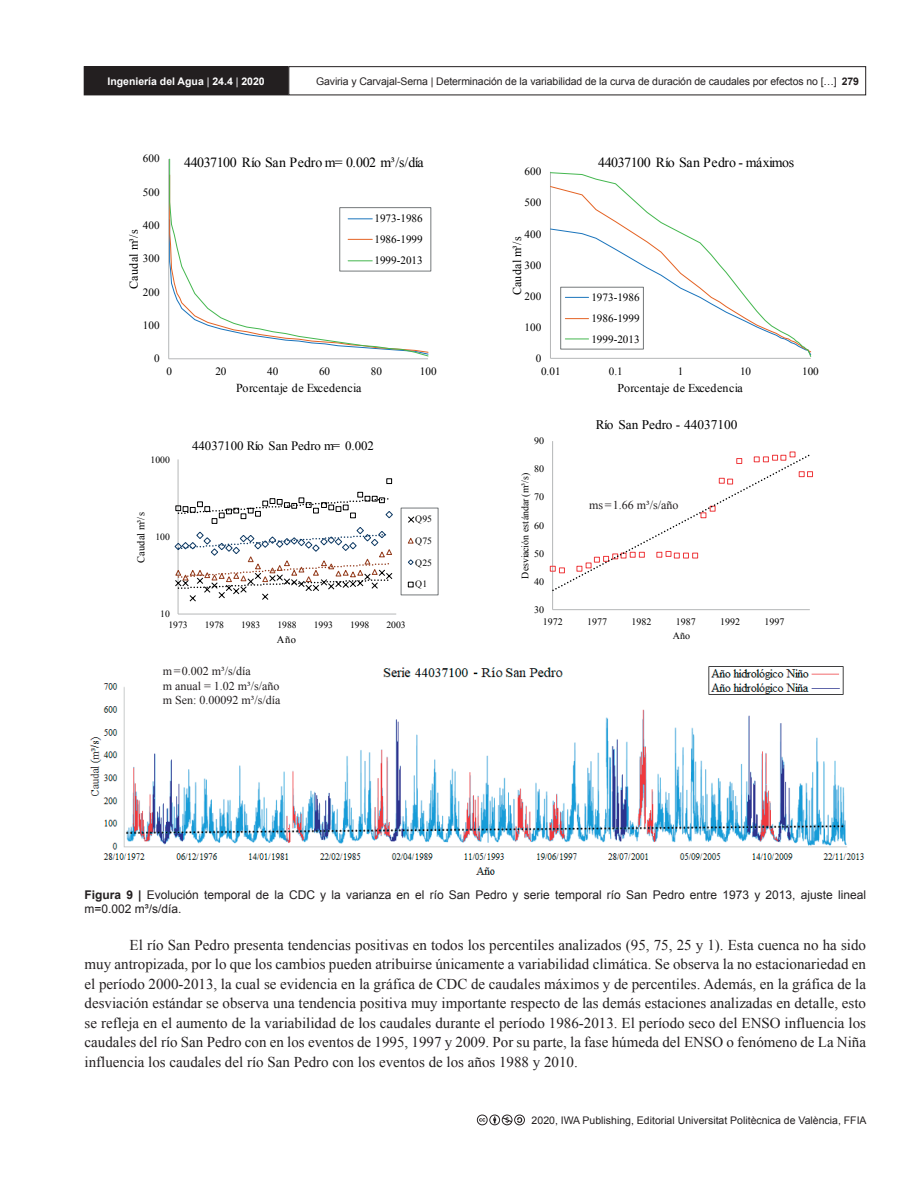
<style>
.page{position:relative;width:918px;height:1188px;background:#fff}
.page>*{position:absolute;margin:0;border:0;box-sizing:border-box;transform-origin:0 0}
.AI_TEXTO{font:15px/19.5px "Times New Roman";color:#231f20;text-align:justify}
.t1{font:13.95px "Times New Roman";letter-spacing:-.035em;color:#000001}
.t2{font:13.8px "Times New Roman";letter-spacing:-.035em;color:#000001}
.t3{font:13.2px "Times New Roman";color:#000001}
.t4{font:12.75px "Times New Roman";color:#000001}
.t5{font:12.15px "Times New Roman";letter-spacing:.015em;color:#000001}
.AI_PIE_DE_FIGURA{font:12px/14.4px "Arial";color:#231f20}
.AI_PIE_DE_TABLA{font:12px "Times New Roman";color:#231f20}
.t6{font:12px "Times New Roman";letter-spacing:.02em;color:#000001}
.t7{font:11.25px/21px "Times New Roman";color:#000001;text-align:justify}
.t8{font:11.1px/20.9px "Times New Roman";color:#000001;text-align:justify}
.t9{font:10.5px "Arial";letter-spacing:-.01em;color:#231f20}
.t10{font:700 10.5px "Arial";color:#fff}
.t11{font:10.5px "Times New Roman";letter-spacing:.02em;color:#000001}
.t12{font:10.35px "Times New Roman";color:#000001}
.t13{font:10.05px "Times New Roman";letter-spacing:-.025em;color:#000001}
.t14{font:9.9px "Times New Roman";color:#000001}
.t15{font:9.6px "Times New Roman";color:#000001}
.s1{font-weight:400}
.s2{font-weight:700}
</style>
<div class="page">
<svg style="left:477px;top:1115px;width:48px;height:10px"></svg>
<div style="left:288px;top:66px;width:578px;height:29px;border:1px solid #231f20"></div>
<div style="left:84px;top:67px;width:204px;height:28px;background:#231f20"></div>
<div style="left:84px;top:66px;width:204px;height:29px;border:1px solid #231f20"></div>
<svg style="left:168px;top:158px;width:264px;height:202px"></svg>
<svg style="left:550px;top:171px;width:262px;height:188px"></svg>
<svg style="left:174px;top:459px;width:265px;height:156px"></svg>
<svg style="left:549px;top:441px;width:264px;height:170px"></svg>
<img style="left:89px;top:667px;width:775px;height:208px">
<img style="left:708px;top:666px;width:136px;height:31px">
<p class="t10" style="left:107px;top:74px;width:159px">Ingeniería del Agua <span class="s1">|</span> 24.4 <span class="s1">|</span> 2020</p>
<p class="t9" style="left:316px;top:74px;width:544px">Gaviria y Carvajal-Serna | Determinación de la variabilidad de la curva de duración de caudales por efectos no […] <span class="s2">279</span></p>
<p class="t7" style="left:143px;top:148px;width:18px">600</p>
<p class="t7" style="left:143px;top:181px;width:18px">500</p>
<p class="t7" style="left:143px;top:215px;width:18px">400</p>
<p class="t5" style="left:126px;top:289px;width:60px;rotate:-90deg">Caudal m³/s</p>
<p class="t7" style="left:143px;top:248px;width:18px">300</p>
<p class="t7" style="left:143px;top:281px;width:18px">200</p>
<p class="t7" style="left:143px;top:314px;width:18px">100</p>
<p class="t7" style="left:154px;top:348px;width:7px">0</p>
<p class="t1" style="left:184px;top:153px;width:241px">44037100 Río San Pedro m= 0.002 m³/s/día</p>
<p class="t7" style="left:374px;top:208px;width:50px">1973-1986<br>1986-1999<br>1999-2013</p>
<p class="t7" style="left:166px;top:361px;width:7px">0</p>
<p class="t7" style="left:215px;top:361px;width:13px">20</p>
<p class="t7" style="left:267px;top:361px;width:13px">40</p>
<p class="t7" style="left:319px;top:361px;width:13px">60</p>
<p class="t7" style="left:371px;top:361px;width:13px">80</p>
<p class="t7" style="left:420px;top:361px;width:18px">100</p>
<p class="t5" style="left:236px;top:380px;width:127px">Porcentaje de Excedencia</p>
<p class="t15" style="left:151px;top:453px;width:21px">1000</p>
<p class="t4" style="left:192px;top:438px;width:183px">44037100 Río San Pedro m= 0.002</p>
<p class="t11" style="left:134px;top:563px;width:52px;rotate:-90deg">Caudal m³/s</p>
<p class="t15" style="left:155px;top:530px;width:16px">100</p>
<p class="t15" style="left:160px;top:607px;width:11px">10</p>
<p class="t15" style="left:168px;top:618px;width:21px">1973</p>
<p class="t15" style="left:205px;top:618px;width:21px">1978</p>
<p class="t15" style="left:241px;top:618px;width:21px">1983</p>
<p class="t15" style="left:277px;top:618px;width:21px">1988</p>
<p class="t15" style="left:314px;top:618px;width:21px">1993</p>
<p class="t15" style="left:350px;top:618px;width:21px">1998</p>
<p class="t15" style="left:386px;top:618px;width:21px">2003</p>
<p class="t12" style="left:277px;top:632px;width:20px">Año</p>
<p class="AI_PIE_DE_TABLA" style="left:163px;top:663px;width:90px">m=0.002 m³/s/día</p>
<p class="AI_PIE_DE_TABLA" style="left:163px;top:678px;width:118px">m anual = 1.02 m³/s/año</p>
<p class="AI_PIE_DE_TABLA" style="left:163px;top:692px;width:119px">m Sen: 0.00092 m³/s/día</p>
<p class="t15" style="left:415px;top:513px;width:18px">Q95</p>
<p class="t15" style="left:415px;top:534px;width:18px">Q75</p>
<p class="t15" style="left:415px;top:556px;width:18px">Q25</p>
<p class="t15" style="left:415px;top:578px;width:14px">Q1</p>
<p class="t8" style="left:525px;top:161px;width:18px">600</p>
<p class="t8" style="left:525px;top:192px;width:18px">500</p>
<p class="t8" style="left:525px;top:223px;width:18px">400</p>
<p class="t5" style="left:509px;top:295px;width:60px;rotate:-90deg">Caudal m³/s</p>
<p class="t8" style="left:525px;top:254px;width:18px">300</p>
<p class="t8" style="left:525px;top:285px;width:18px">200</p>
<p class="t8" style="left:525px;top:317px;width:18px">100</p>
<p class="t8" style="left:536px;top:348px;width:7px">0</p>
<p class="t2" style="left:598px;top:153px;width:197px">44037100 Río San Pedro - máximos</p>
<p class="t8" style="left:591px;top:287px;width:50px">1973-1986<br>1986-1999<br>1999-2013</p>
<p class="t8" style="left:541px;top:361px;width:21px">0.01</p>
<p class="t8" style="left:609px;top:361px;width:15px">0.1</p>
<p class="t8" style="left:678px;top:361px;width:7px">1</p>
<p class="t8" style="left:740px;top:361px;width:13px">10</p>
<p class="t8" style="left:802px;top:361px;width:18px">100</p>
<p class="t6" style="left:618px;top:380px;width:127px">Porcentaje de Excedencia</p>
<p class="t14" style="left:534px;top:434px;width:11px">90</p>
<p class="t14" style="left:534px;top:462px;width:11px">80</p>
<p class="t13" style="left:518px;top:579px;width:108px;rotate:-90deg">Desviación estándar (m³/s)</p>
<p class="t14" style="left:534px;top:490px;width:11px">70</p>
<p class="t14" style="left:534px;top:519px;width:11px">60</p>
<p class="t14" style="left:534px;top:547px;width:11px">50</p>
<p class="t14" style="left:534px;top:575px;width:11px">40</p>
<p class="t14" style="left:534px;top:603px;width:11px">30</p>
<p class="t3" style="left:596px;top:416px;width:143px">Río San Pedro - 44037100</p>
<p class="AI_PIE_DE_TABLA" style="left:589px;top:497px;width:91px">ms=1.66 m³/s/año</p>
<p class="t14" style="left:543px;top:615px;width:21px">1972</p>
<p class="t14" style="left:587px;top:615px;width:21px">1977</p>
<p class="t14" style="left:631px;top:615px;width:21px">1982</p>
<p class="t14" style="left:676px;top:615px;width:21px">1987</p>
<p class="t14" style="left:720px;top:615px;width:21px">1992</p>
<p class="t14" style="left:765px;top:615px;width:21px">1997</p>
<p class="t14" style="left:673px;top:629px;width:19px">Año</p>
<p class="AI_PIE_DE_FIGURA" style="left:85px;top:888px;width:783px"><span class="s2">Figura 9 |</span> Evolución temporal de la CDC y la varianza en el río San Pedro y serie temporal río San Pedro entre 1973 y 2013, ajuste lineal m=0.002 m³/s/día.</p>
<p class="AI_TEXTO" style="left:85px;top:935px;width:783px;text-indent:45px">El río San Pedro presenta tendencias positivas en todos los percentiles analizados (95, 75, 25 y 1). Esta cuenca no ha sido muy antropizada, por lo que los cambios pueden atribuirse únicamente a variabilidad climática. Se observa la no estacionariedad en el período 2000-2013, la cual se evidencia en la gráfica de CDC de caudales máximos y de percentiles. Además, en la gráfica de la desviación estándar se observa una tendencia positiva muy importante respecto de las demás estaciones analizadas en detalle, esto se refleja en el aumento de la variabilidad de los caudales durante el período 1986-2013. El período seco del ENSO influencia los caudales del río San Pedro con en los eventos de 1995, 1997 y 2009. Por su parte, la fase húmeda del ENSO o fenómeno de La Niña influencia los caudales del río San Pedro con los eventos de los años 1988 y 2010.</p>
<p class="t9" style="left:532px;top:1113px;width:336px">2020, IWA Publishing, Editorial Universitat Politècnica de València, FFIA</p>
</div>
